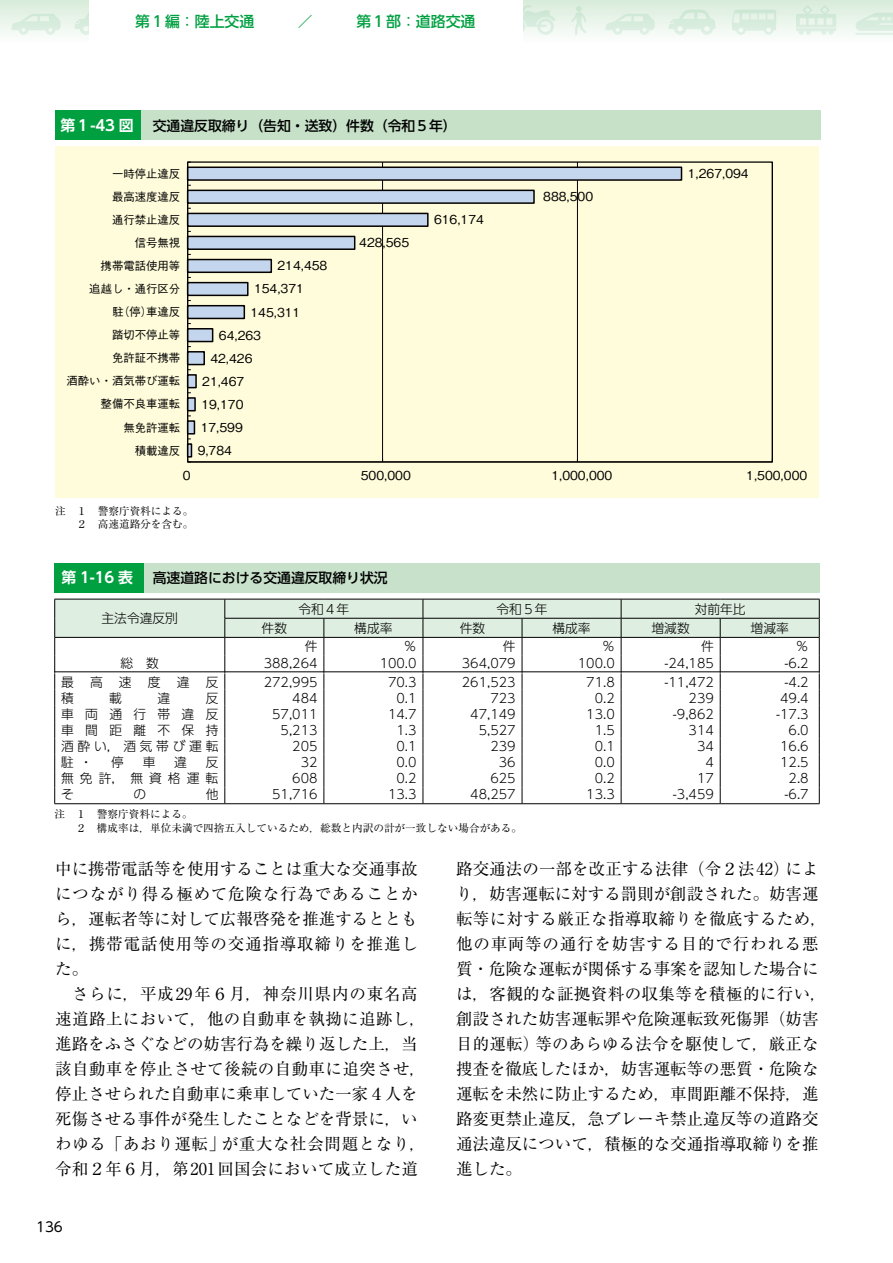
<style>
.page{position:relative;width:893px;height:1263px;background:#fff}
.page>*{position:absolute;margin:0;border:0;box-sizing:border-box;transform-origin:0 0}
.t1{font:16.5px/25px "Ryumin Pro";color:#000;text-align:justify}
.t2{font:500 14.85px "UD Shin Go Pr 6 N";color:#00a041}
.t3{font:700 14.85px "UD Shin Go Pr 6 N De";color:#fff}
.t4{font:500 13.8px "UD Shin Go Pr 6 N";color:#000}
.t5{font:13.5px "UD Shin M Go Pr 6 N";color:#000}
.t6{font:300 12.75px/15.9px "UD Shin Go Pr 6 N";color:#000;text-align:right}
.t7{font:500 12.3px "Gothic BBB Pro";color:#000}
.t8{font:500 11.4px "Gothic BBB Pro";color:#000}
.t9{font:10.65px/12.8px "Ryumin Pro";color:#000}
.s1{font-family:"Koz Min Pr 6 N";font-weight:400}
</style>
<div class="page">
<div style="left:55px;top:146px;width:764px;height:351px;background:#fffcdb"></div>
<hr style="left:577px;top:162px;width:1px;height:300px;background:#040000">
<hr style="left:382px;top:162px;width:1px;height:300px;background:#040000">
<div style="left:188px;top:421px;width:6px;height:13px;background:#c4d6ed"></div>
<div style="left:188px;top:398px;width:7px;height:13px;background:#c4d6ed"></div>
<div style="left:188px;top:375px;width:8px;height:13px;background:#c4d6ed"></div>
<div style="left:188px;top:352px;width:16px;height:13px;background:#c4d6ed"></div>
<div style="left:188px;top:329px;width:25px;height:12px;background:#c4d6ed"></div>
<div style="left:188px;top:306px;width:56px;height:12px;background:#c4d6ed"></div>
<div style="left:188px;top:283px;width:60px;height:12px;background:#c4d6ed"></div>
<div style="left:188px;top:260px;width:83px;height:12px;background:#c4d6ed"></div>
<div style="left:188px;top:236px;width:167px;height:13px;background:#c4d6ed"></div>
<div style="left:188px;top:213px;width:240px;height:13px;background:#c4d6ed"></div>
<div style="left:188px;top:190px;width:346px;height:13px;background:#c4d6ed"></div>
<div style="left:187px;top:443px;width:5px;height:15px;border:2px solid #040000"></div>
<div style="left:187px;top:420px;width:8px;height:14px;border:2px solid #040000"></div>
<div style="left:187px;top:397px;width:9px;height:14px;border:2px solid #040000"></div>
<div style="left:187px;top:374px;width:10px;height:14px;border:2px solid #040000"></div>
<div style="left:187px;top:351px;width:18px;height:14px;border:2px solid #040000"></div>
<div style="left:187px;top:328px;width:26px;height:14px;border:2px solid #040000"></div>
<div style="left:187px;top:305px;width:58px;height:14px;border:2px solid #040000"></div>
<div style="left:187px;top:282px;width:62px;height:14px;border:2px solid #040000"></div>
<div style="left:187px;top:259px;width:85px;height:14px;border:2px solid #040000"></div>
<div style="left:187px;top:236px;width:168px;height:14px;border:2px solid #040000"></div>
<div style="left:187px;top:213px;width:242px;height:14px;border:2px solid #040000"></div>
<div style="left:187px;top:190px;width:348px;height:14px;border:2px solid #040000"></div>
<div style="left:188px;top:167px;width:493px;height:13px;background:#c4d6ed"></div>
<div style="left:187px;top:167px;width:495px;height:14px;border:2px solid #040000"></div>
<hr style="left:188px;top:462px;width:584px;height:1px;background:#040000">
<hr style="left:187px;top:162px;width:1px;height:300px;background:#040000">
<svg style="left:187px;top:439px;width:4px;height:24px"></svg>
<div style="left:55px;top:111px;width:766px;height:29px;background:#c7e1c9"></div>
<div style="left:55px;top:111px;width:85px;height:29px;background:#00a041"></div>
<div style="left:54px;top:563px;width:766px;height:29px;background:#c7e1ca"></div>
<div style="left:54px;top:563px;width:90px;height:29px;background:#00a041"></div>
<hr style="left:54px;top:803px;width:171px;height:1px;background:#000">
<hr style="left:225px;top:803px;width:99px;height:1px;background:#000">
<hr style="left:324px;top:803px;width:99px;height:1px;background:#000">
<hr style="left:423px;top:803px;width:99px;height:1px;background:#000">
<hr style="left:522px;top:803px;width:99px;height:1px;background:#000">
<hr style="left:621px;top:803px;width:99px;height:1px;background:#000">
<hr style="left:720px;top:803px;width:99px;height:1px;background:#000">
<svg style="left:54px;top:599px;width:766px;height:204px"></svg>
<hr style="left:54px;top:637px;width:171px;height:1px;background:#000">
<div style="left:0;top:0;width:892px;height:42px;background:linear-gradient(to bottom,#d8ebda,#fbfdfc)"></div>
<svg style="left:11px;top:14px;width:50px;height:21px"></svg>
<svg style="left:74px;top:10px;width:15px;height:25px"></svg>
<svg style="left:522px;top:5px;width:34px;height:30px"></svg>
<svg style="left:571px;top:6px;width:15px;height:30px"></svg>
<svg style="left:605px;top:14px;width:50px;height:21px"></svg>
<svg style="left:668px;top:10px;width:48px;height:25px"></svg>
<svg style="left:732px;top:10px;width:44px;height:25px"></svg>
<svg style="left:855px;top:13px;width:37px;height:22px"></svg>
<svg style="left:796px;top:5px;width:40px;height:30px"></svg>
<div style="left:89px;top:0;width:433px;height:48px;background:#fff"></div>
<p class="t2" style="left:135px;top:9px;width:121px">第１編<span class="s1">：</span>陸上交通</p>
<p class="t2" style="left:298px;top:9px;width:16px">／</p>
<p class="t2" style="left:356px;top:9px;width:121px">第１部<span class="s1">：</span>道路交通</p>
<p class="t3" style="left:61px;top:113px;width:74px">第１-43 図</p>
<p class="t4" style="left:153px;top:114px;width:306px">交通違反取締り（告知・送致）件数（令和５年）</p>
<p class="t8" style="left:112px;top:164px;width:70px">一時停止違反</p>
<p class="t8" style="left:112px;top:187px;width:70px">最高速度違反</p>
<p class="t8" style="left:112px;top:210px;width:70px">通行禁止違反</p>
<p class="t7" style="left:434px;top:210px;width:51px">616,174</p>
<p class="t8" style="left:135px;top:234px;width:47px">信号無視</p>
<p class="t7" style="left:359px;top:233px;width:51px">428,565</p>
<p class="t8" style="left:101px;top:257px;width:81px">携帯電話使用等</p>
<p class="t7" style="left:277px;top:256px;width:51px">214,458</p>
<p class="t8" style="left:89px;top:280px;width:93px">追越し・通行区分</p>
<p class="t7" style="left:254px;top:279px;width:51px">154,371</p>
<p class="t8" style="left:113px;top:303px;width:69px">駐（停）車違反</p>
<p class="t7" style="left:250px;top:302px;width:51px">145,311</p>
<p class="t8" style="left:112px;top:326px;width:70px">踏切不停止等</p>
<p class="t7" style="left:219px;top:325px;width:44px">64,263</p>
<p class="t8" style="left:112px;top:349px;width:70px">免許証不携帯</p>
<p class="t7" style="left:210px;top:348px;width:44px">42,426</p>
<p class="t8" style="left:67px;top:372px;width:115px">酒酔い・酒気帯び運転</p>
<p class="t7" style="left:202px;top:371px;width:44px">21,467</p>
<p class="t8" style="left:101px;top:395px;width:81px">整備不良車運転</p>
<p class="t7" style="left:201px;top:394px;width:44px">19,170</p>
<p class="t8" style="left:123px;top:418px;width:58px">無免許運転</p>
<p class="t7" style="left:201px;top:417px;width:44px">17,599</p>
<p class="t8" style="left:135px;top:441px;width:47px">積載違反</p>
<p class="t7" style="left:198px;top:440px;width:36px">9,784</p>
<p class="t7" style="left:543px;top:187px;width:51px">888,500</p>
<p class="t7" style="left:688px;top:164px;width:62px">1,267,094</p>
<p class="t7" style="left:183px;top:465px;width:9px">0</p>
<p class="t7" style="left:361px;top:465px;width:51px">500,000</p>
<p class="t7" style="left:551px;top:465px;width:63px">1,000,000</p>
<p class="t7" style="left:746px;top:465px;width:63px">1,500,000</p>
<p class="t9" style="left:55px;top:504px;width:140px">注　１　警察庁資料による。　　２　高速道路分を含む。</p>
<p class="t3" style="left:61px;top:565px;width:73px">第 1-16 表</p>
<p class="t4" style="left:153px;top:566px;width:236px">高速道路における交通違反取締り状況</p>
<p class="t6" style="left:101px;top:610px;width:78px">主法令違反別</p>
<p class="t6" style="left:298px;top:600px;width:53px">令和４年</p>
<p class="t6" style="left:496px;top:600px;width:53px">令和５年</p>
<p class="t6" style="left:695px;top:600px;width:53px">対前年比</p>
<p class="t6" style="left:262px;top:619px;width:27px">件数</p>
<p class="t6" style="left:354px;top:619px;width:40px">構成率</p>
<p class="t6" style="left:460px;top:619px;width:27px">件数</p>
<p class="t6" style="left:552px;top:619px;width:40px">構成率</p>
<p class="t6" style="left:651px;top:619px;width:40px">増減数</p>
<p class="t6" style="left:751px;top:619px;width:40px">増減率</p>
<p class="t6" style="left:305px;top:638px;width:14px">件</p>
<p class="t6" style="left:404px;top:638px;width:14px">％</p>
<p class="t6" style="left:503px;top:638px;width:14px">件</p>
<p class="t6" style="left:602px;top:638px;width:14px">％</p>
<p class="t6" style="left:701px;top:638px;width:14px">件</p>
<p class="t6" style="left:796px;top:638px;width:14px">％</p>
<p class="t6" style="left:121px;top:654px;width:40px">総　数</p>
<p class="t6" style="left:264px;top:654px;width:55px">388,264</p>
<p class="t6" style="left:380px;top:654px;width:38px">100.0</p>
<p class="t6" style="left:462px;top:653px;width:55px;line-height:19.6px;text-align:left">364,079<br>261,523</p>
<p class="t6" style="left:470px;top:690px;width:47px">723<br>47,149<br>5,527<br>239<br>36<br>625<br>48,257</p>
<p class="t6" style="left:578px;top:654px;width:38px">100.0</p>
<p class="t6" style="left:664px;top:654px;width:51px">-24,185</p>
<p class="t6" style="left:784px;top:654px;width:26px">-6.2</p>
<p class="t6" style="left:61px;top:674px;width:14px">最</p>
<p class="t6" style="left:90px;top:674px;width:14px">高</p>
<p class="t6" style="left:119px;top:674px;width:14px">速</p>
<p class="t6" style="left:148px;top:674px;width:14px">度</p>
<p class="t6" style="left:177px;top:674px;width:14px">違</p>
<p class="t6" style="left:206px;top:674px;width:14px">反</p>
<p class="t6" style="left:61px;top:690px;width:14px">積</p>
<p class="t6" style="left:109px;top:690px;width:14px">載</p>
<p class="t6" style="left:157px;top:690px;width:14px">違</p>
<p class="t6" style="left:264px;top:674px;width:55px">272,995<br>484<br>57,011<br>5,213<br>205<br>32<br>608<br>51,716</p>
<p class="t6" style="left:388px;top:674px;width:30px">70.3<br>0.1<br>14.7<br>1.3<br>0.1<br>0.0<br>0.2<br>13.3</p>
<p class="t6" style="left:586px;top:674px;width:30px">71.8<br>0.2<br>13.0<br>1.5<br>0.1<br>0.0<br>0.2<br>13.3</p>
<p class="t6" style="left:664px;top:674px;width:51px">-11,472<br>239 -9,862<br>314<br>34<br>4<br>17 -3,459</p>
<p class="t6" style="left:776px;top:674px;width:34px">-4.2<br>49.4 -17.3<br>6.0<br>16.6<br>12.5<br>2.8 -6.7</p>
<p class="t9" style="left:54px;top:805px;width:469px;line-height:14.9px">注　１　警察庁資料による。<br>　　２　構成率は，単位未満で四捨五入しているため，総数と内訳の計が一致しない場合がある。</p>
<p class="t6" style="left:61px;top:690px;width:159px;text-align:justify;text-indent:145px">反車両通行帯違反車間距離不保持酒酔い，酒気帯び運転駐・</p>
<p class="t6" style="left:111px;top:754px;width:14px">停</p>
<p class="t6" style="left:143px;top:754px;width:14px">車</p>
<p class="t6" style="left:174px;top:754px;width:14px">違</p>
<p class="t6" style="left:61px;top:754px;width:159px;text-align:justify;text-indent:145px">反無免許，無資格運転そ</p>
<p class="t6" style="left:133px;top:786px;width:14px">の</p>
<p class="t6" style="left:206px;top:786px;width:14px">他</p>
<p class="t1" style="left:55px;top:856px;width:364px">中に携帯電話等を使用することは重大な交通事故につながり得る極めて危険な行為であることから，運転者等に対して広報啓発を推進するとともに，携帯電話使用等の交通指導取締りを推進した。</p>
<p class="t1" style="left:55px;top:980px;width:372px;text-align:center">さらに，平成29年６月，神奈川県内の東名高<br>速道路上において，他の自動車を執拗に追跡し，進路をふさぐなどの妨害行為を繰り返した上，当該自動車を停止させて後続の自動車に追突させ，停止させられた自動車に乗車していた一家４人を死傷させる事件が発生したことなどを背景に，いわゆる「あおり運転」が重大な社会問題となり，令和２年６月，第201回国会において成立した道</p>
<p class="t5" style="left:36px;top:1216px;width:28px">136</p>
<p class="t1" style="left:456px;top:856px;width:372px;text-align:left">路交通法の一部を改正する法律（令２法42）により，妨害運転に対する罰則が創設された。妨害運転等に対する厳正な指導取締りを徹底するため，他の車両等の通行を妨害する目的で行われる悪質・危険な運転が関係する事案を認知した場合には，客観的な証拠資料の収集等を積極的に行い，創設された妨害運転罪や危険運転致死傷罪（妨害目的運転）等のあらゆる法令を駆使して，厳正な捜査を徹底したほか，妨害運転等の悪質・危険な運転を未然に防止するため，車間距離不保持，進路変更禁止違反，急ブレーキ禁止違反等の道路交通法違反について，積極的な交通指導取締りを推進した。</p>
</div>
